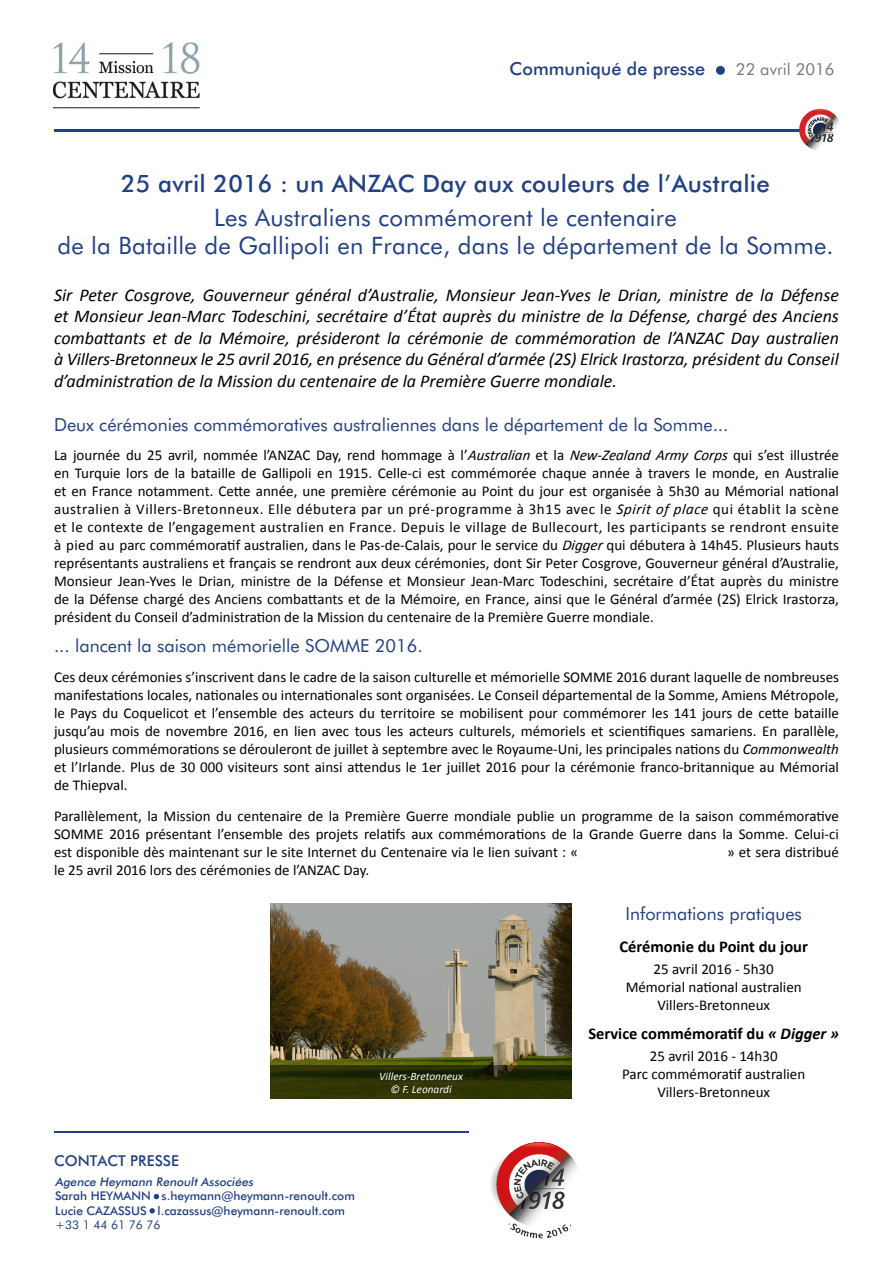
<style>
.page{position:relative;width:893px;height:1263px;background:#fff}
.page>*{position:absolute;margin:0;border:0;box-sizing:border-box;transform-origin:0 0}
.t1{font:24px/28.8px "Futura BT";letter-spacing:.01em;color:#224084;text-align:center}
.t2{font:500 24px "Futura BT";letter-spacing:.01em;color:#224084}
.t3{font:italic 18px/21.6px "Calibri";color:#000;text-align:justify}
.t4{font:18px "Futura BT";color:#224084}
.t5{font:500 18px "Futura BT";color:#224084}
.t6{font:700 16.5px "Calibri";color:#000}
.t7{font:16.5px "Futura BT";color:#767a76}
.t8{font:15px/18px "Calibri";color:#000;text-align:justify}
.t9{font:500 15px "Futura BT";color:#224084}
.t10{font:500 12px/14.4px "Futura BT";color:#224084}
.t11{font:italic 500 12px "Futura BT";color:#224084}
.t12{font:12px "Futura BT";color:#224084}
.t13{font:italic 11.25px/13.5px "Calibri";color:#fff;text-align:center}
.s1{font-style:italic}
.s2{font-family:"Futura BT";font-weight:500;color:#fff}
</style>
<div class="page">
<svg style="left:154px;top:1194px;width:5px;height:5px"></svg>
<div style="left:716px;top:66px;width:9px;height:9px;background:#224084;border-radius:50%"></div>
<img style="left:54px;top:42px;width:146px;height:67px">
<hr style="left:54px;top:1131px;width:414px;height:1px;background:#224084">
<img style="left:270px;top:903px;width:302px;height:163px">
<svg style="left:270px;top:1066px;width:302px;height:33px;background:#2a3004"></svg>
<img style="left:490px;top:1142px;width:87px;height:97px">
<svg style="left:149px;top:1208px;width:6px;height:5px"></svg>
<hr style="left:54px;top:129px;width:745px;height:3px;background:#224084">
<img style="left:799px;top:109px;width:40px;height:41px">
<p class="t5" style="left:509px;top:58px;width:197px">Communiqué de presse</p>
<p class="t7" style="left:736px;top:59px;width:100px">22 avril 2016</p>
<h1 class="t2" style="left:121px;top:169px;width:650px">25 avril 2016 : un ANZAC Day aux couleurs de l’Australie</h1>
<h1 class="t1" style="left:57px;top:202px;width:778px">Les Australiens commémorent le centenaire<br>de la Bataille de Gallipoli en France, dans le département de la Somme.</h1>
<p class="t3" style="left:54px;top:283px;width:786px">Sir Peter Cosgrove, Gouverneur général d’Australie, Monsieur Jean-Yves le Drian, ministre de la Défense et Monsieur Jean-Marc Todeschini, secrétaire d’État auprès du ministre de la Défense, chargé des Anciens combattants et de la Mémoire, présideront la cérémonie de commémoration de l’ANZAC Day australien à Villers-Bretonneux le 25 avril 2016, en présence du Général d’armée (2S) Elrick Irastorza, président du Conseil d’administration de la Mission du centenaire de la Première Guerre mondiale.</p>
<p class="t4" style="left:54px;top:414px;width:676px">Deux cérémonies commémoratives australiennes dans le département de la Somme...</p>
<p class="t8" style="left:54px;top:446px;width:786px">La journée du 25 avril, nommée l’ANZAC Day, rend hommage à l’<span class="s1">Australian</span> et la <span class="s1">New-Zealand Army Corps</span> qui s’est illustrée en Turquie lors de la bataille de Gallipoli en 1915. Celle-ci est commémorée chaque année à travers le monde, en Australie et en France notamment. Cette année, une première cérémonie au Point du jour est organisée à 5h30 au Mémorial national australien à Villers-Bretonneux. Elle débutera par un pré-programme à 3h15 avec le <span class="s1">Spirit of place</span> qui établit la scène et le contexte de l’engagement australien en France. Depuis le village de Bullecourt, les participants se rendront ensuite à pied au parc commémoratif australien, dans le Pas-de-Calais, pour le service du <span class="s1">Digger</span> qui débutera à 14h45. Plusieurs hauts représentants australiens et français se rendront aux deux cérémonies, dont Sir Peter Cosgrove, Gouverneur général d’Australie, Monsieur Jean-Yves le Drian, ministre de la Défense et Monsieur Jean-Marc Todeschini, secrétaire d’État auprès du ministre de la Défense chargé des Anciens combattants et de la Mémoire, en France, ainsi que le Général d’armée (2S) Elrick Irastorza, président du Conseil d’administration de la Mission du centenaire de la Première Guerre mondiale.</p>
<p class="t4" style="left:54px;top:635px;width:370px">... lancent la saison mémorielle SOMME 2016.</p>
<p class="t8" style="left:54px;top:668px;width:786px">Ces deux cérémonies s’inscrivent dans le cadre de la saison culturelle et mémorielle SOMME 2016 durant laquelle de nombreuses manifestations locales, nationales ou internationales sont organisées. Le Conseil départemental de la Somme, Amiens Métropole, le Pays du Coquelicot et l’ensemble des acteurs du territoire se mobilisent pour commémorer les 141 jours de cette bataille jusqu’au mois de novembre 2016, en lien avec tous les acteurs culturels, mémoriels et scientifiques samariens. En parallèle, plusieurs commémorations se dérouleront de juillet à septembre avec le Royaume-Uni, les principales nations du <span class="s1">Commonwealth </span>et l’Irlande. Plus de 30 000 visiteurs sont ainsi attendus le 1er juillet 2016 pour la cérémonie franco-britannique au Mémorial de Thiepval.</p>
<p class="t8" style="left:54px;top:807px;width:786px">Parallèlement, la Mission du centenaire de la Première Guerre mondiale publie un programme de la saison commémorative SOMME 2016 présentant l’ensemble des projets relatifs aux commémorations de la Grande Guerre dans la Somme. Celui-ci est disponible dès maintenant sur le site Internet du Centenaire via le lien suivant : « <span class="s2">www.centenaire.org</span> » et sera distribué le 25 avril 2016 lors des cérémonies de l’ANZAC Day.</p>
<p class="t9" style="left:54px;top:1151px;width:127px">CONTACT PRESSE</p>
<p class="t11" style="left:55px;top:1174px;width:202px">Agence Heymann Renoult Associées</p>
<p class="t10" style="left:55px;top:1188px;width:301px">Sarah HEYMANN s.heymann@heymann-renoult.com<br>Lucie CAZASSUS l.cazassus@heymann-renoult.com</p>
<p class="t12" style="left:55px;top:1217px;width:107px">+33 1 44 61 76 76</p>
<p class="t13" style="left:379px;top:1069px;width:85px">Villers-Bretonneux © F. Leonardi</p>
<p class="t4" style="left:625px;top:902px;width:178px">Informations pratiques</p>
<p class="t6" style="left:619px;top:936px;width:190px">Cérémonie du Point du jour</p>
<p class="t8" style="left:626px;top:960px;width:178px;text-align:center">25 avril 2016 - 5h30<br>Mémorial national australien<br>Villers-Bretonneux</p>
<p class="t6" style="left:588px;top:1023px;width:252px">Service commémoratif du <span class="s1">« Digger »</span></p>
<p class="t8" style="left:622px;top:1047px;width:185px;text-align:center">25 avril 2016 - 14h30<br>Parc commémoratif australien<br>Villers-Bretonneux</p>
</div>
